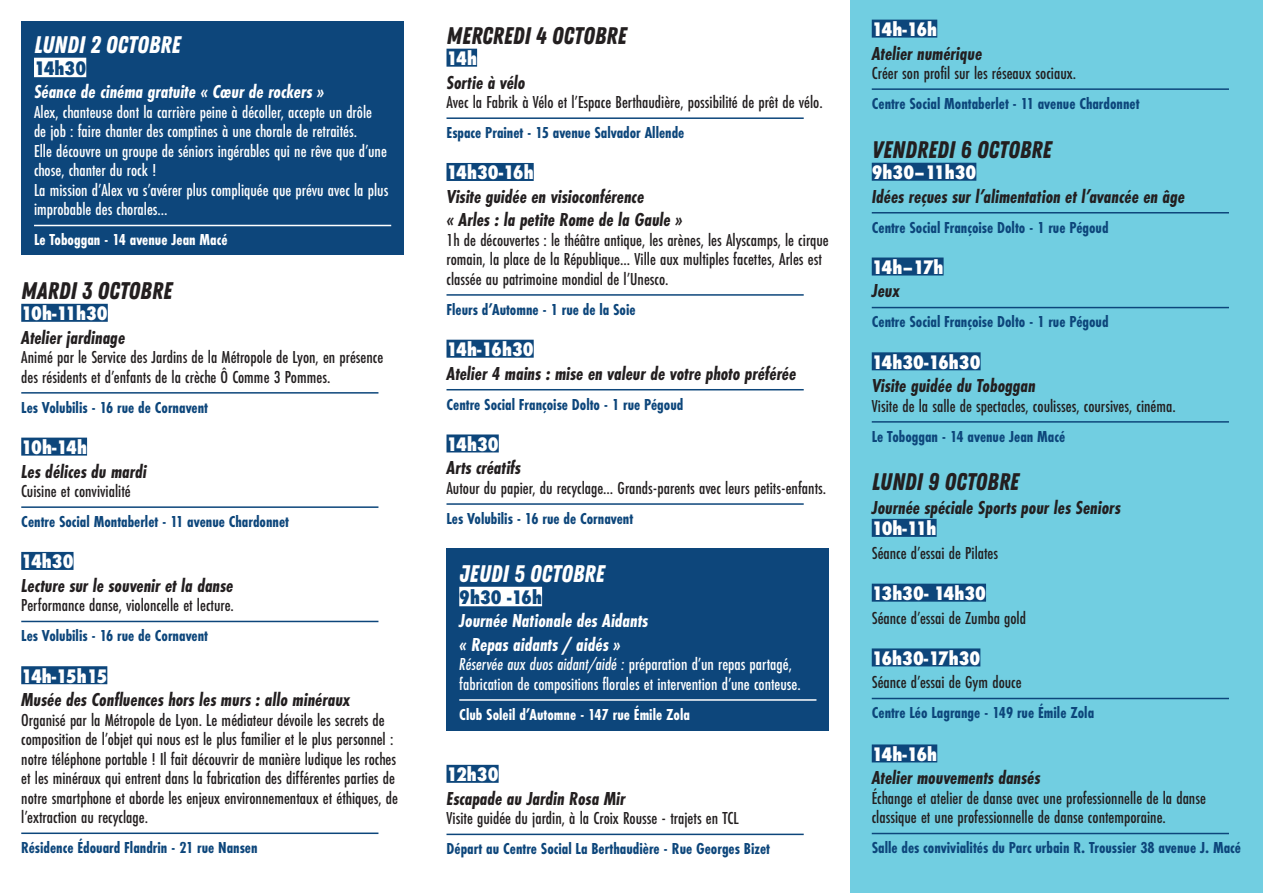
<style>
.page{position:relative;width:1263px;height:893px;background:#fff}
.page>*{position:absolute;margin:0;border:0;box-sizing:border-box;transform-origin:0 0}
.t1{font:24px "Zing Rust Demo Base";color:#231f20}
.t2{font:24px "Zing Rust Demo Base";color:#fff}
.t3{font:italic 700 19.5px "Futura PT Cond";color:#231f20}
.t4{font:italic 700 19.5px "Futura PT Cond";color:#fff}
.t5{font:500 18px/19.5px "Futura PT Cond";color:#231f20}
.t6{font:500 18px/19.5px "Futura PT Cond";color:#fff}
.t7{font:800 condensed 18px "Futura";color:#fff}
.t8{font:800 condensed 18px "Futura";color:#0d467b}
.t9{font:800 condensed 18px "Futura";letter-spacing:-.03em;color:#fff}
.t10{font:700 16.5px "Futura PT Cond";color:#0d467b}
.t11{font:700 16.5px "Futura PT Cond";color:#fff}
.s1{font-style:italic}
</style>
<div class="page">
<div style="left:850px;top:0;width:413px;height:893px;background:#71cee1"></div>
<div style="left:446px;top:49px;width:31px;height:18px;background:#0d467b"></div>
<div style="left:446px;top:163px;width:88px;height:18px;background:#0d467b"></div>
<div style="left:446px;top:340px;width:88px;height:18px;background:#0d467b"></div>
<div style="left:446px;top:434px;width:53px;height:18px;background:#0d467b"></div>
<div style="left:446px;top:765px;width:53px;height:18px;background:#0d467b"></div>
<hr style="left:446px;top:117px;width:358px;height:2px;background:#0d467b">
<hr style="left:446px;top:294px;width:358px;height:2px;background:#0d467b">
<hr style="left:446px;top:389px;width:358px;height:1px;background:#0d467b">
<hr style="left:446px;top:503px;width:358px;height:2px;background:#0d467b">
<hr style="left:446px;top:834px;width:358px;height:1px;background:#0d467b">
<div style="left:872px;top:20px;width:65px;height:18px;background:#0d467b"></div>
<div style="left:872px;top:163px;width:104px;height:18px;background:#0d467b"></div>
<div style="left:872px;top:258px;width:71px;height:18px;background:#0d467b"></div>
<div style="left:872px;top:352px;width:108px;height:18px;background:#0d467b"></div>
<div style="left:872px;top:519px;width:65px;height:18px;background:#0d467b"></div>
<div style="left:872px;top:584px;width:114px;height:18px;background:#0d467b"></div>
<div style="left:872px;top:648px;width:108px;height:18px;background:#0d467b"></div>
<div style="left:872px;top:744px;width:65px;height:18px;background:#0d467b"></div>
<hr style="left:872px;top:88px;width:357px;height:2px;background:#0d467b">
<hr style="left:872px;top:212px;width:357px;height:1px;background:#0d467b">
<hr style="left:872px;top:307px;width:357px;height:1px;background:#0d467b">
<hr style="left:872px;top:421px;width:357px;height:2px;background:#0d467b">
<hr style="left:872px;top:698px;width:357px;height:1px;background:#0d467b">
<hr style="left:872px;top:833px;width:357px;height:1px;background:#0d467b">
<div style="left:21px;top:21px;width:383px;height:234px;background:#0d467b"></div>
<div style="left:34px;top:58px;width:52px;height:19px;background:#fff"></div>
<hr style="left:34px;top:225px;width:357px;height:1px;background:#fff">
<div style="left:446px;top:549px;width:383px;height:182px;background:#0d467b"></div>
<div style="left:459px;top:587px;width:83px;height:19px;background:#fff"></div>
<hr style="left:459px;top:699px;width:357px;height:2px;background:#fff">
<div style="left:21px;top:304px;width:87px;height:18px;background:#0d467b"></div>
<div style="left:21px;top:438px;width:66px;height:18px;background:#0d467b"></div>
<div style="left:21px;top:552px;width:53px;height:18px;background:#0d467b"></div>
<div style="left:21px;top:666px;width:86px;height:18px;background:#0d467b"></div>
<hr style="left:21px;top:392px;width:357px;height:2px;background:#0d467b">
<hr style="left:21px;top:506px;width:357px;height:2px;background:#0d467b">
<hr style="left:21px;top:621px;width:357px;height:1px;background:#0d467b">
<hr style="left:21px;top:832px;width:357px;height:2px;background:#0d467b">
<p class="t2" style="left:34px;top:31px;width:148px">LUNDI 2 OCTOBRE</p>
<p class="t8" style="left:34px;top:56px;width:54px">14h30</p>
<p class="t4" style="left:34px;top:81px;width:292px">Séance de cinéma gratuite « Cœur de rockers »</p>
<p class="t6" style="left:34px;top:102px;width:340px">Alex, chanteuse dont la carrière peine à décoller, accepte un drôle</p>
<p class="t6" style="left:34px;top:122px;width:325px">de job : faire chanter des comptines à une chorale de retraités.</p>
<p class="t6" style="left:34px;top:141px;width:354px">Elle découvre un groupe de séniors ingérables qui ne rêve que d’une chose, chanter du rock !</p>
<p class="t6" style="left:34px;top:180px;width:356px">La mission d’Alex va s’avérer plus compliquée que prévu avec la plus improbable des chorales…</p>
<p class="t11" style="left:34px;top:230px;width:195px">Le Toboggan - 14 avenue Jean Macé</p>
<p class="t1" style="left:21px;top:276px;width:152px">MARDI 3 OCTOBRE</p>
<p class="t7" style="left:21px;top:301px;width:88px">10h-11h30</p>
<p class="t3" style="left:21px;top:326px;width:105px">Atelier jardinage</p>
<p class="t5" style="left:21px;top:347px;width:364px">Animé par le Service des Jardins de la Métropole de Lyon, en présence des résidents et d’enfants de la crèche Ô Comme 3 Pommes.</p>
<p class="t10" style="left:21px;top:398px;width:188px">Les Volubilis - 16 rue de Cornavent</p>
<p class="t7" style="left:21px;top:435px;width:67px">10h-14h</p>
<p class="t3" style="left:21px;top:460px;width:127px">Les délices du mardi</p>
<p class="t5" style="left:21px;top:481px;width:111px">Cuisine et convivialité</p>
<p class="t10" style="left:21px;top:512px;width:269px">Centre Social Montaberlet - 11 avenue Chardonnet</p>
<p class="t7" style="left:21px;top:549px;width:54px">14h30</p>
<p class="t3" style="left:21px;top:574px;width:214px">Lecture sur le souvenir et la danse</p>
<p class="t5" style="left:21px;top:595px;width:214px">Performance danse, violoncelle et lecture.</p>
<p class="t10" style="left:21px;top:626px;width:188px">Les Volubilis - 16 rue de Cornavent</p>
<p class="t9" style="left:21px;top:664px;width:88px">14h-15h15</p>
<p class="t3" style="left:21px;top:688px;width:331px">Musée des Confluences hors les murs : allo minéraux</p>
<p class="t5" style="left:21px;top:710px;width:378px">Organisé par la Métropole de Lyon. Le médiateur dévoile les secrets de composition de l’objet qui nous est le plus familier et le plus personnel : notre téléphone portable ! Il fait découvrir de manière ludique les roches et les minéraux qui entrent dans la fabrication des différentes parties de notre smartphone et aborde les enjeux environnementaux et éthiques, de l’extraction au recyclage.</p>
<p class="t10" style="left:21px;top:838px;width:238px">Résidence Édouard Flandrin - 21 rue Nansen</p>
<p class="t1" style="left:446px;top:21px;width:181px">MERCREDI 4 OCTOBRE</p>
<p class="t7" style="left:446px;top:46px;width:32px">14h</p>
<p class="t3" style="left:446px;top:71px;width:80px">Sortie à vélo</p>
<p class="t5" style="left:446px;top:92px;width:378px">Avec la Fabrik à Vélo et l’Espace Berthaudière, possibilité de prêt de vélo.</p>
<p class="t10" style="left:446px;top:123px;width:239px">Espace Prainet - 15 avenue Salvador Allende</p>
<p class="t7" style="left:446px;top:161px;width:89px">14h30-16h</p>
<p class="t3" style="left:446px;top:185px;width:199px">Visite guidée en visioconférence</p>
<p class="t3" style="left:446px;top:208px;width:238px">« Arles : la petite Rome de la Gaule »</p>
<p class="t5" style="left:446px;top:230px;width:384px">1h de découvertes : le théâtre antique, les arènes, les Alyscamps, le cirque romain, la place de la République... Ville aux multiples facettes, Arles est classée au patrimoine mondial de l’Unesco.</p>
<p class="t10" style="left:446px;top:300px;width:191px">Fleurs d’Automne - 1 rue de la Soie</p>
<p class="t7" style="left:446px;top:337px;width:89px">14h-16h30</p>
<p class="t3" style="left:446px;top:362px;width:351px">Atelier 4 mains : mise en valeur de votre photo préférée</p>
<p class="t10" style="left:446px;top:395px;width:238px">Centre Social Françoise Dolto - 1 rue Pégoud</p>
<p class="t7" style="left:446px;top:432px;width:54px">14h30</p>
<p class="t3" style="left:446px;top:457px;width:76px">Arts créatifs</p>
<p class="t5" style="left:446px;top:478px;width:381px">Autour du papier, du recyclage… Grands-parents avec leurs petits-enfants.</p>
<p class="t10" style="left:446px;top:509px;width:188px">Les Volubilis - 16 rue de Cornavent</p>
<p class="t2" style="left:459px;top:560px;width:147px">JEUDI 5 OCTOBRE</p>
<p class="t8" style="left:459px;top:585px;width:84px">9h30 -16h</p>
<p class="t4" style="left:459px;top:610px;width:190px">Journée Nationale des Aidants</p>
<p class="t4" style="left:459px;top:633px;width:163px">« Repas aidants / aidés »</p>
<p class="t6" style="left:459px;top:654px;width:343px"><span class="s1">Réservée aux duos aidant/aidé :</span> préparation d’un repas partagé, fabrication de compositions florales et intervention d’une conteuse.</p>
<p class="t11" style="left:459px;top:705px;width:232px">Club Soleil d’Automne - 147 rue Émile Zola</p>
<p class="t7" style="left:446px;top:762px;width:54px">12h30</p>
<p class="t3" style="left:446px;top:787px;width:181px">Escapade au Jardin Rosa Mir</p>
<p class="t5" style="left:446px;top:808px;width:294px">Visite guidée du jardin, à la Croix Rousse - trajets en TCL</p>
<p class="t10" style="left:446px;top:839px;width:325px">Départ au Centre Social La Berthaudière - Rue Georges Bizet</p>
<p class="t7" style="left:872px;top:17px;width:67px">14h-16h</p>
<p class="t3" style="left:872px;top:42px;width:112px">Atelier numérique</p>
<p class="t5" style="left:872px;top:63px;width:206px">Créer son profil sur les réseaux sociaux.</p>
<p class="t10" style="left:872px;top:94px;width:269px">Centre Social Montaberlet - 11 avenue Chardonnet</p>
<p class="t1" style="left:872px;top:135px;width:181px">VENDREDI 6 OCTOBRE</p>
<p class="t7" style="left:872px;top:160px;width:106px">9h30–11h30</p>
<p class="t3" style="left:872px;top:185px;width:315px">Idées reçues sur l’alimentation et l’avancée en âge</p>
<p class="t10" style="left:872px;top:218px;width:238px">Centre Social Françoise Dolto - 1 rue Pégoud</p>
<p class="t7" style="left:872px;top:255px;width:73px">14h–17h</p>
<p class="t3" style="left:872px;top:280px;width:30px">Jeux</p>
<p class="t10" style="left:872px;top:312px;width:238px">Centre Social Françoise Dolto - 1 rue Pégoud</p>
<p class="t7" style="left:872px;top:350px;width:110px">14h30-16h30</p>
<p class="t3" style="left:872px;top:374px;width:166px">Visite guidée du Toboggan</p>
<p class="t5" style="left:872px;top:396px;width:306px">Visite de la salle de spectacles, coulisses, coursives, cinéma.</p>
<p class="t10" style="left:872px;top:427px;width:195px">Le Toboggan - 14 avenue Jean Macé</p>
<p class="t1" style="left:872px;top:468px;width:149px">LUNDI 9 OCTOBRE</p>
<p class="t3" style="left:872px;top:496px;width:250px">Journée spéciale Sports pour les Seniors</p>
<p class="t7" style="left:872px;top:516px;width:66px">10h-11h</p>
<p class="t5" style="left:872px;top:543px;width:128px">Séance d’essai de Pilates</p>
<p class="t7" style="left:872px;top:581px;width:116px">13h30- 14h30</p>
<p class="t5" style="left:872px;top:608px;width:156px">Séance d’essai de Zumba gold</p>
<p class="t7" style="left:872px;top:646px;width:110px">16h30-17h30</p>
<p class="t5" style="left:872px;top:673px;width:151px">Séance d’essai de Gym douce</p>
<p class="t10" style="left:872px;top:703px;width:224px">Centre Léo Lagrange - 149 rue Émile Zola</p>
<p class="t7" style="left:872px;top:742px;width:67px">14h-16h</p>
<p class="t3" style="left:872px;top:767px;width:170px">Atelier mouvements dansés</p>
<p class="t5" style="left:872px;top:788px;width:336px">Échange et atelier de danse avec une professionnelle de la danse classique et une professionnelle de danse contemporaine.</p>
<p class="t10" style="left:872px;top:838px;width:371px">Salle des convivialités du Parc urbain R. Troussier 38 avenue J. Macé</p>
</div>
